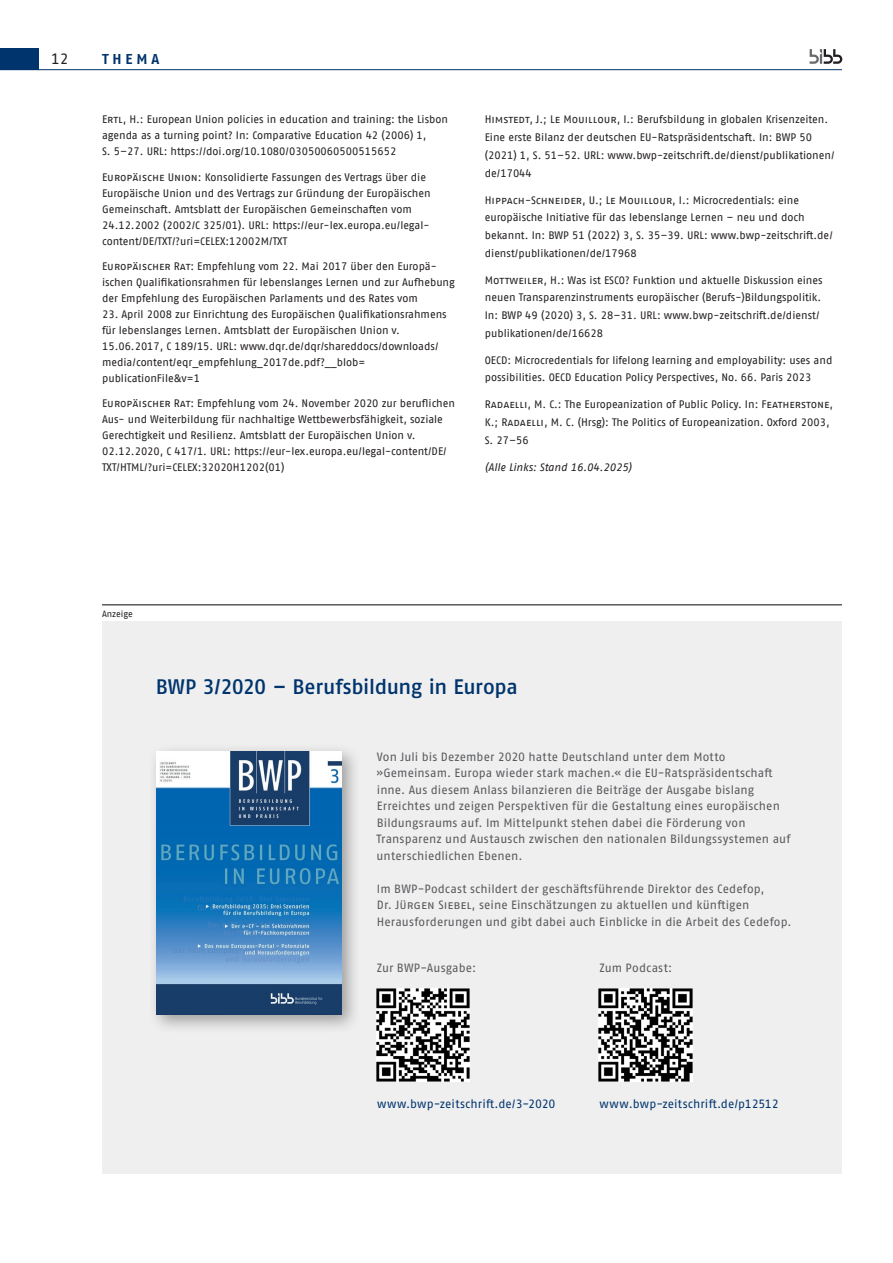
<style>
.page{position:relative;width:893px;height:1263px;background:#fff}
.page>*{position:absolute;margin:0;border:0;box-sizing:border-box;transform-origin:0 0}
.t1{font:500 21px "Fago Pro";letter-spacing:-.015em;color:#00346d}
.t2{font:15px "Fago Pro";color:#231f20}
.t3{font:700 14.25px "Fago Pro";letter-spacing:.27em;color:#00346d}
.t4{font:12px/16.5px "Fago Pro";letter-spacing:.005em;color:#58595b}
.t5{font:12px "Fago Pro";letter-spacing:.015em;color:#00346d}
.Literatur{font:10.8px/16px "Fago Pro";color:#231f20}
.Literatur-2{font:italic 10.8px "Fago Pro";color:#231f20}
.t6{font:9px "Fago Pro";letter-spacing:-.005em;color:#231f20}
</style>
<div class="page">
<hr style="left:0;top:69px;width:842px;height:1px;background:#00346d">
<div style="left:0;top:48px;width:38px;height:22px;background:#00346d"></div>
<svg style="left:810px;top:49px;width:32px;height:15px"></svg>
<div style="left:102px;top:621px;width:740px;height:553px;background:#efeff0"></div>
<img style="left:599px;top:988px;width:93px;height:93px">
<img style="left:376px;top:988px;width:94px;height:93px">
<div style="left:148px;top:743px;width:214px;height:291px;background:#231f20;opacity:.4"></div>
<img style="left:156px;top:751px;width:185px;height:263px">
<hr style="left:102px;top:604px;width:740px;height:1px;background:#231f20">
<h2 class="t2" style="left:51px;top:50px;width:19px">12</h2>
<h3 class="t3" style="left:102px;top:50px;width:59px">THEMA</h3>
<p class="Literatur" style="left:102px;top:112px;width:347px">Ertl, H.: European Union policies in education and training: the Lisbon agenda as a turning point? In: Comparative Education 42 (2006) 1,<br>S. 5–27. URL: https://doi.org/10.1080/03050060500515652</p>
<p class="Literatur" style="left:102px;top:169px;width:330px">Europäische Union: Konsolidierte Fassungen des Vertrags über die Europäische Union und des Vertrags zur Gründung der Europäischen Gemeinschaft. Amtsblatt der Europäischen Gemeinschaften vom 24.12.2002 (2002/C 325/01). URL: https://eur-lex.europa.eu/legal&shy;content/DE/TXT/?uri=CELEX:12002M/TXT</p>
<p class="Literatur" style="left:102px;top:258px;width:354px">Europäischer Rat: Empfehlung vom 22. Mai 2017 über den Europä&shy;ischen Qualifikationsrahmen für lebenslanges Lernen und zur Aufhebung der Empfehlung des Europäischen Parlaments und des Rates vom</p>
<p class="Literatur" style="left:102px;top:306px;width:346px">23. April 2008 zur Einrichtung des Europäischen Qualifikationsrahmens für lebenslanges Lernen. Amtsblatt der Europäischen Union v.<br>15.06.2017, C 189/15. URL: www.dqr.de/dqr/shareddocs/downloads/ media/content/eqr_empfehlung_2017de.pdf?__blob= publicationFile&amp;v=1</p>
<p class="Literatur" style="left:102px;top:395px;width:355px">Europäischer Rat: Empfehlung vom 24. November 2020 zur beruflichen Aus- und Weiterbildung für nachhaltige Wettbewerbsfähigkeit, soziale Gerechtigkeit und Resilienz. Amtsblatt der Europäischen Union v.<br>02.12.2020, C 417/1. URL: https://eur-lex.europa.eu/legal-content/DE/ TXT/HTML/?uri=CELEX:32020H1202(01)</p>
<p class="Literatur" style="left:485px;top:111px;width:351px;line-height:17.7px">Himstedt, J.; Le Mouillour, I.: Berufsbildung in globalen Krisenzeiten.<br>Eine erste Bilanz der deutschen EU-Ratspräsidentschaft. In: BWP 50 (2021) 1, S. 51–52. URL: www.bwp-zeitschrift.de/dienst/publikationen/ de/17044</p>
<p class="Literatur" style="left:485px;top:191px;width:350px;line-height:17.7px">Hippach-Schneider, U.; Le Mouillour, I.: Microcredentials: eine europäische Initiative für das lebenslange Lernen – neu und doch bekannt. In: BWP 51 (2022) 3, S. 35–39. URL: www.bwp-zeitschrift.de/ dienst/publikationen/de/17968</p>
<p class="Literatur" style="left:485px;top:271px;width:339px;line-height:17.7px">Mottweiler, H.: Was ist ESCO? Funktion und aktuelle Diskussion eines neuen Transparenzinstruments europäischer (Berufs-)Bildungspolitik.<br>In: BWP 49 (2020) 3, S. 28–31. URL: www.bwp-zeitschrift.de/dienst/ publikationen/de/16628</p>
<p class="Literatur" style="left:485px;top:351px;width:349px;line-height:17.7px">OECD: Microcredentials for lifelong learning and employability: uses and possibilities. OECD Education Policy Perspectives, No. 66. Paris 2023</p>
<p class="Literatur" style="left:485px;top:396px;width:350px;line-height:17.7px">Radaelli, M. C.: The Europeanization of Public Policy. In: Featherstone,<br>K.; Radaelli, M. C. (Hrsg): The Politics of Europeanization. Oxford 2003,<br>S. 27–56</p>
<p class="Literatur-2" style="left:485px;top:460px;width:148px">(Alle Links: Stand 16.04.2025)</p>
<p class="t6" style="left:102px;top:608px;width:32px">Anzeige</p>
<h1 class="t1" style="left:156px;top:674px;width:364px">BWP 3/2020 – Berufsbildung in Europa</h1>
<p class="t4" style="left:376px;top:748px;width:415px">Von Juli bis Dezember 2020 hatte Deutschland unter dem Motto »Gemeinsam. Europa wieder stark machen.« die EU-Ratspräsidentschaft inne. Aus diesem Anlass bilanzieren die Beiträge der Ausgabe bislang Erreichtes und zeigen Perspektiven für die Gestaltung eines europäischen Bildungsraums auf. Im Mittelpunkt stehen dabei die Förderung von Transparenz und Austausch zwischen den nationalen Bildungssystemen auf unterschiedlichen Ebenen.</p>
<p class="t4" style="left:377px;top:880px;width:416px">Im BWP-Podcast schildert der geschäftsführende Direktor des Cedefop,<br>Dr. Jürgen Siebel, seine Einschätzungen zu aktuellen und künftigen<br>Herausforderungen und gibt dabei auch Einblicke in die Arbeit des Cedefop.</p>
<p class="t4" style="left:377px;top:960px;width:101px">Zur BWP-Ausgabe:</p>
<p class="t4" style="left:599px;top:960px;width:74px">Zum Podcast:</p>
<p class="t5" style="left:377px;top:1096px;width:180px">www.bwp-zeitschrift.de/3-2020</p>
<p class="t5" style="left:600px;top:1096px;width:181px">www.bwp-zeitschrift.de/p12512</p>
</div>
